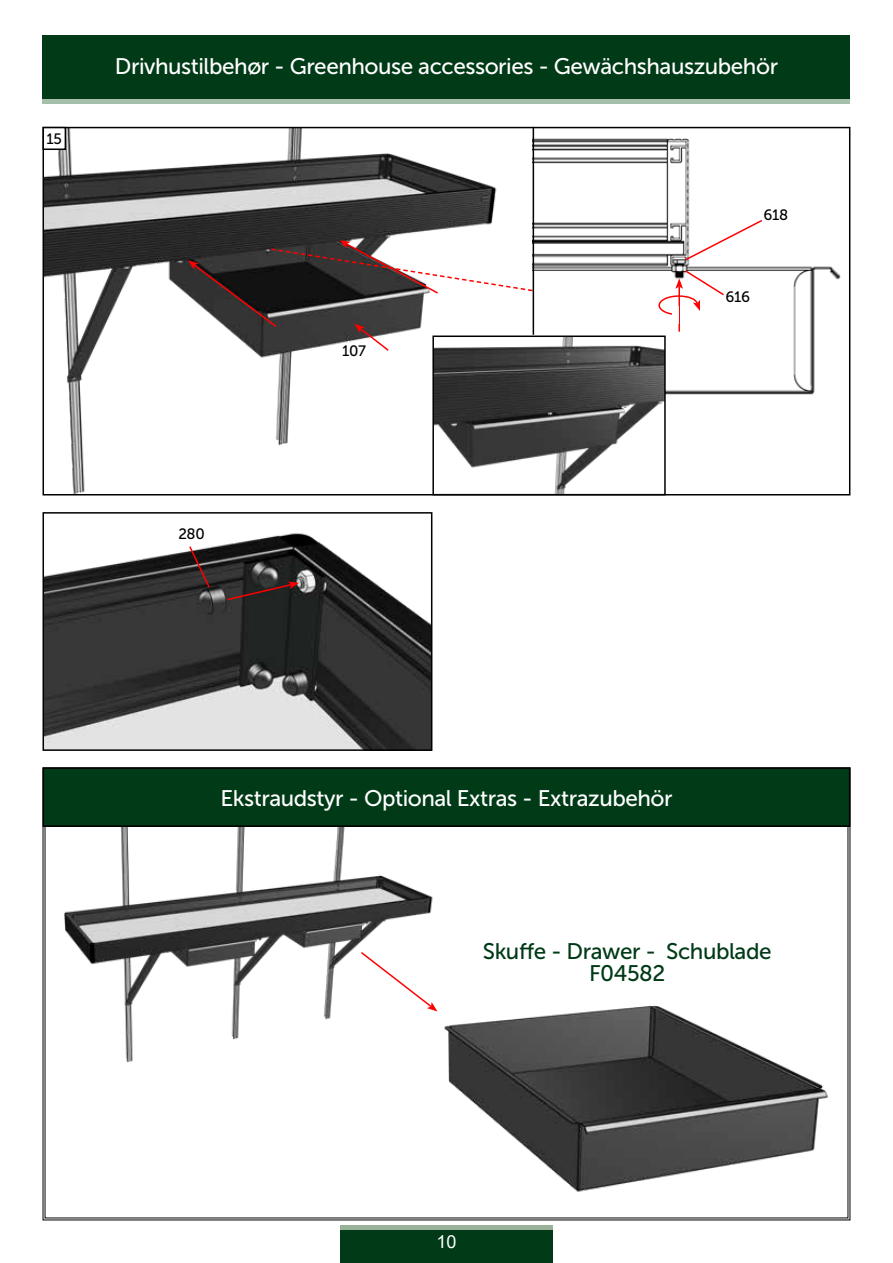
<style>
.page{position:relative;width:893px;height:1263px;background:#fff}
.page>*{position:absolute;margin:0;border:0;box-sizing:border-box;transform-origin:0 0}
.t1{font:22.5px "Museo Sans 500";letter-spacing:-.02em;color:#fff}
.t2{font:22.5px/22.5px "Museo Sans 500";letter-spacing:-.02em;color:#003a16;text-align:center}
.t3{font:18px "Arial";color:#fff}
.t4{font:15px "Museo Sans 500";letter-spacing:-.02em;color:#000}
</style>
<div class="page">
<div style="left:43px;top:36px;width:807px;height:63px;background:#003a16"></div>
<div style="left:43px;top:99px;width:807px;height:5px;background:#a4c0aa"></div>
<div style="left:340px;top:1227px;width:213px;height:35px;background:#003a16"></div>
<hr style="left:340px;top:1225px;width:213px;height:4px;background:#9ab19a">
<img style="left:558px;top:138px;width:283px;height:257px">
<img style="left:46px;top:130px;width:512px;height:362px">
<div style="left:43px;top:127px;width:807px;height:368px;border:2px solid #000"></div>
<div style="left:43px;top:128px;width:22px;height:21px;background:#fff"></div>
<div style="left:43px;top:127px;width:23px;height:23px;border:2px solid #000"></div>
<img style="left:435px;top:338px;width:228px;height:154px">
<div style="left:432px;top:335px;width:234px;height:160px;border:2px solid #000"></div>
<svg style="left:188px;top:240px;width:346px;height:112px"></svg>
<hr style="left:678px;top:286px;width:2px;height:46px;background:#f00">
<svg style="left:684px;top:218px;width:80px;height:44px"></svg>
<img style="left:46px;top:533px;width:383px;height:215px">
<div style="left:43px;top:512px;width:389px;height:239px;border:2px solid #000"></div>
<svg style="left:226px;top:581px;width:73px;height:20px"></svg>
<svg style="left:188px;top:545px;width:23px;height:44px"></svg>
<svg style="left:42px;top:767px;width:809px;height:454px"></svg>
<img style="left:383px;top:952px;width:463px;height:311px">
<svg style="left:359px;top:950px;width:78px;height:61px"></svg>
<div style="left:43px;top:768px;width:807px;height:58px;background:#003a16"></div>
<div style="left:43px;top:767px;width:807px;height:60px;border:2px solid #000"></div>
<svg style="left:658px;top:269px;width:67px;height:47px"></svg>
<div style="left:672px;top:307px;width:6px;height:17px;background:#fff"></div>
<hr style="left:533px;top:127px;width:1px;height:208px;background:#000">
<p class="t4" style="left:47px;top:131px;width:17px">15</p>
<p class="t1" style="left:115px;top:54px;width:665px">Drivhustilbehør - Greenhouse accessories - Gewächshauszubehör</p>
<p class="t4" style="left:342px;top:342px;width:26px">107</p>
<p class="t4" style="left:764px;top:207px;width:26px">618</p>
<p class="t4" style="left:725px;top:289px;width:26px">616</p>
<p class="t4" style="left:178px;top:525px;width:28px">280</p>
<p class="t1" style="left:220px;top:785px;width:454px">Ekstraudstyr - Optional Extras - Extrazubehör</p>
<p class="t2" style="left:483px;top:940px;width:290px">Skuffe - Drawer - Schublade<br>F04582</p>
<p class="t3" style="left:436px;top:1229px;width:22px">10</p>
</div>
